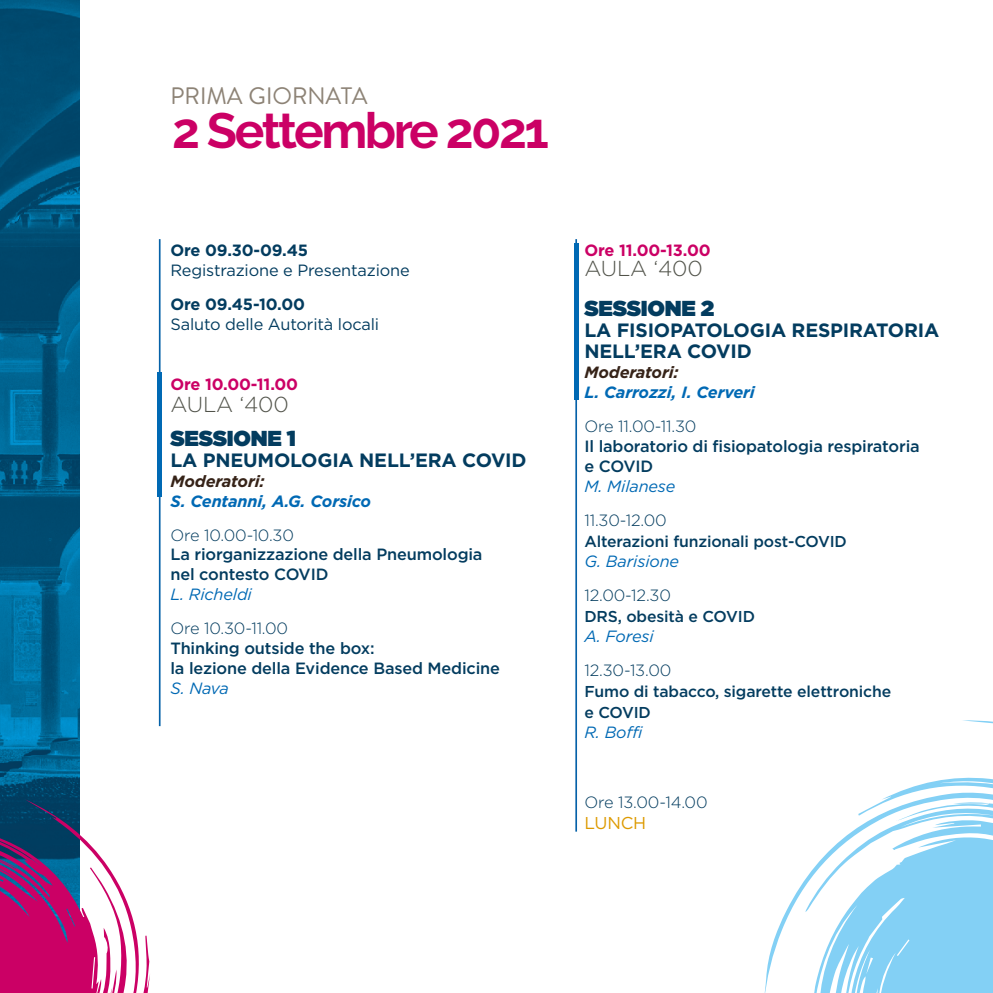
<style>
.page{position:relative;width:993px;height:993px;background:#fff}
.page>*{position:absolute;margin:0;border:0;box-sizing:border-box;transform-origin:0 0}
.t1{font:700 49.52px "Raleway";letter-spacing:-.05em;color:#cb0065}
.t2{font:23.8px "Brandon Text";color:#8d8376}
.t3{font:900 21.7px "Gotham";letter-spacing:-.01em;color:#033c5f}
.t4{font:300 21.7px "Gotham";letter-spacing:-.01em;color:#51534a}
.t5{font:700 19.25px/21px "Gotham";letter-spacing:-.01em;color:#033c5f}
.t6{font:17.15px "Gotham";letter-spacing:-.01em;color:#dd9a00}
.t7{font:500 16.28px/19.9px "Gotham";letter-spacing:-.01em;color:#033c5f}
.t8{font:300 16.28px "Gotham";letter-spacing:-.01em;color:#033c5f}
.t9{font:italic 16.28px "Gotham";letter-spacing:-.01em;color:#0069b4}
.t10{font:16.28px "Gotham";letter-spacing:-.01em;color:#033c5f}
.t11{font:italic 700 16.28px "Gotham";letter-spacing:-.01em;color:#0069b4}
.t12{font:700 16.28px "Gotham";letter-spacing:-.01em;color:#cb0065}
.t13{font:700 16.28px "Gotham";letter-spacing:-.01em;color:#033c5f}
.t14{font:italic 700 16.28px "Gotham";letter-spacing:-.01em;color:#362318}
.t15{font:500 15.75px/21px "Gotham";letter-spacing:-.01em;color:#033c5f}
</style>
<div class="page">
<img style="left:0;top:0;width:79px;height:799px">
<hr style="left:575px;top:239px;width:2px;height:592px;background:#0561a8">
<hr style="left:159px;top:239px;width:1px;height:486px;background:#0561a8">
<hr style="left:574px;top:243px;width:4px;height:156px;background:#0069b4">
<div style="left:157px;top:372px;width:5px;height:124px;background:#0069b4"></div>
<svg style="left:0;top:799px;width:150px;height:193px"></svg>
<svg style="left:764px;top:720px;width:228px;height:272px"></svg>
<h2 class="t2" style="left:170px;top:79px;width:199px">PRIMA GIORNATA</h2>
<h1 class="t1" style="left:172px;top:102px;width:378px">2 Settembre 2021</h1>
<p class="t13" style="left:170px;top:240px;width:139px">Ore 09.30-09.45</p>
<p class="t10" style="left:170px;top:260px;width:241px">Registrazione e Presentazione</p>
<p class="t13" style="left:170px;top:293px;width:136px">Ore 09.45-10.00</p>
<p class="t10" style="left:170px;top:313px;width:210px">Saluto delle Autorità locali</p>
<p class="t12" style="left:170px;top:373px;width:129px">Ore 10.00-11.00</p>
<h3 class="t4" style="left:170px;top:391px;width:120px">AULA ‘400</h3>
<h3 class="t3" style="left:170px;top:422px;width:127px">SESSIONE 1</h3>
<p class="t5" style="left:170px;top:449px;width:357px">LA PNEUMOLOGIA NELL’ERA COVID</p>
<p class="t14" style="left:170px;top:470px;width:96px">Moderatori:</p>
<p class="t11" style="left:170px;top:490px;width:202px">S. Centanni, A.G. Corsico</p>
<p class="t8" style="left:170px;top:524px;width:125px">Ore 10.00-10.30</p>
<p class="t7" style="left:170px;top:544px;width:313px">La riorganizzazione della Pneumologia nel contesto COVID</p>
<p class="t9" style="left:170px;top:584px;width:83px">L. Richeldi</p>
<p class="t8" style="left:170px;top:618px;width:119px">Ore 10.30-11.00</p>
<p class="t7" style="left:170px;top:638px;width:331px">Thinking outside the box:<br>la lezione della Evidence Based Medicine</p>
<p class="t9" style="left:170px;top:677px;width:60px">S. Nava</p>
<p class="t12" style="left:584px;top:240px;width:128px">Ore 11.00-13.00</p>
<h3 class="t4" style="left:584px;top:255px;width:120px">AULA ‘400</h3>
<h3 class="t3" style="left:584px;top:293px;width:131px">SESSIONE 2</h3>
<p class="t5" style="left:584px;top:320px;width:356px">LA FISIOPATOLOGIA RESPIRATORIA<br>NELL’ERA COVID</p>
<p class="t14" style="left:584px;top:361px;width:96px">Moderatori:</p>
<p class="t11" style="left:584px;top:381px;width:172px">L. Carrozzi, I. Cerveri</p>
<p class="t8" style="left:584px;top:416px;width:113px">Ore 11.00-11.30</p>
<p class="t7" style="left:584px;top:436px;width:337px">Il laboratorio di fisiopatologia respiratoria e COVID</p>
<p class="t9" style="left:584px;top:476px;width:92px">M. Milanese</p>
<p class="t8" style="left:584px;top:510px;width:84px">11.30-12.00</p>
<p class="t15" style="left:584px;top:530px;width:264px">Alterazioni funzionali post-COVID</p>
<p class="t9" style="left:584px;top:550px;width:96px">G. Barisione</p>
<p class="t8" style="left:584px;top:585px;width:88px">12.00-12.30</p>
<p class="t15" style="left:584px;top:605px;width:172px">DRS, obesità e COVID</p>
<p class="t9" style="left:584px;top:625px;width:71px">A. Foresi</p>
<p class="t8" style="left:584px;top:659px;width:88px">12.30-13.00</p>
<p class="t15" style="left:584px;top:680px;width:308px">Fumo di tabacco, sigarette elettroniche e COVID</p>
<p class="t9" style="left:584px;top:721px;width:60px">R. Boffi</p>
<p class="t8" style="left:584px;top:791px;width:125px">Ore 13.00-14.00</p>
<p class="t6" style="left:584px;top:811px;width:63px">LUNCH</p>
</div>
